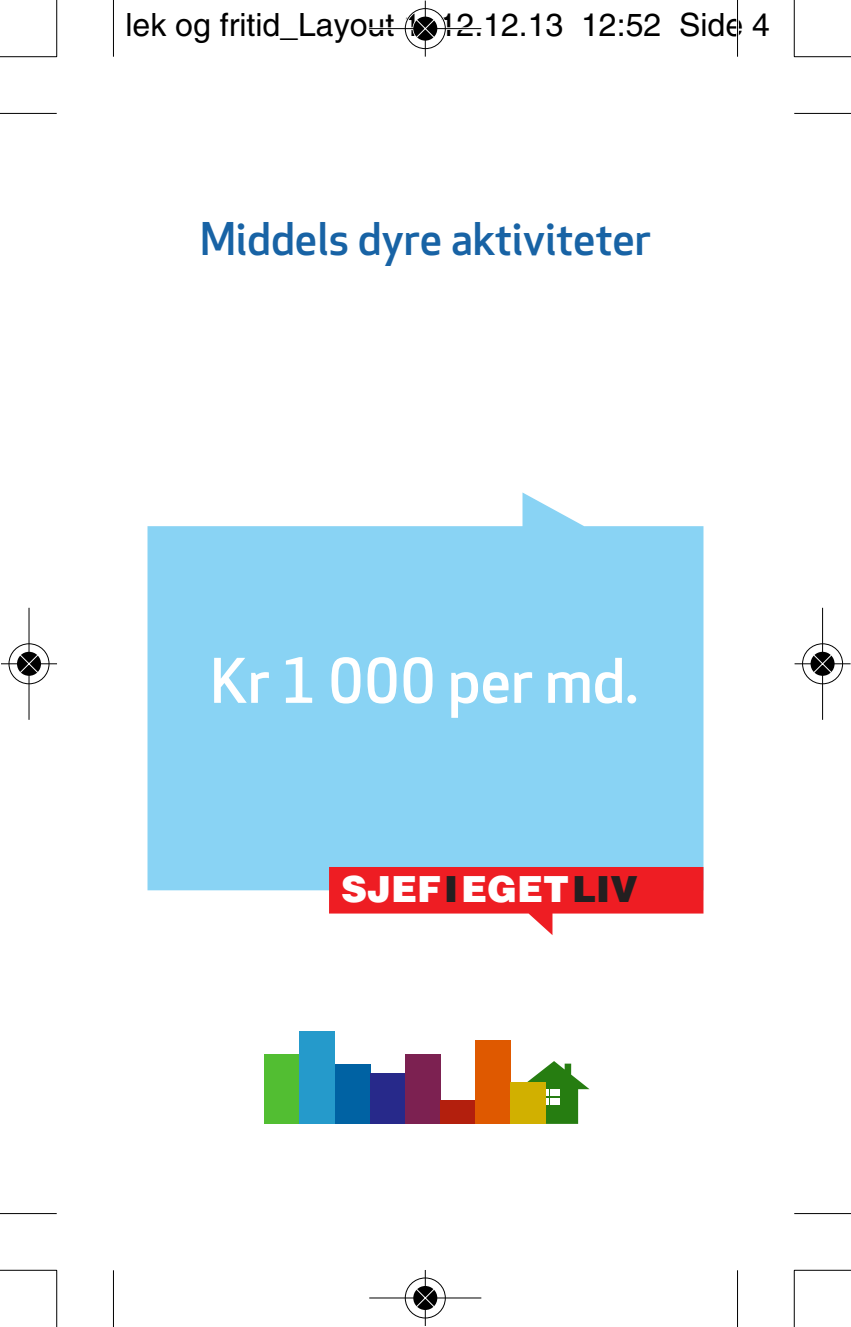
<style>
.page{position:relative;width:851px;height:1327px;background:#fff}
.page>*{position:absolute;margin:0;border:0;box-sizing:border-box;transform-origin:0 0}
.t1{font:60px "Apex New PS Medium Tabular";color:#fff}
.t2{font:44px "Apex New PS Medium Tabular";color:#1863a5}
.t3{font:900 36px "Helvetica";color:#fff}
.t4{font:32px "Helvetica";color:#000}
.s1{color:#231f20}
</style>
<div class="page">
<svg style="left:147px;top:492px;width:556px;height:398px;background:#93d6f4"></svg>
<svg style="left:527px;top:1061px;width:62px;height:63px"></svg>
<div style="left:550px;top:1098px;width:9px;height:7px;background:#fff"></div>
<div style="left:550px;top:1089px;width:9px;height:7px;background:#fff"></div>
<svg style="left:545px;top:1089px;width:3px;height:7px"></svg>
<svg style="left:545px;top:1098px;width:3px;height:7px"></svg>
<div style="left:265px;top:1054px;width:35px;height:70px;background:#52be32"></div>
<div style="left:300px;top:1031px;width:35px;height:93px;background:#259acb"></div>
<div style="left:335px;top:1064px;width:35px;height:60px;background:#0062a3"></div>
<div style="left:370px;top:1073px;width:35px;height:51px;background:#27298a"></div>
<div style="left:405px;top:1054px;width:35px;height:70px;background:#7c2151"></div>
<div style="left:440px;top:1100px;width:35px;height:24px;background:#b31f0d"></div>
<div style="left:475px;top:1040px;width:35px;height:84px;background:#df5900"></div>
<div style="left:510px;top:1082px;width:35px;height:42px;background:#d1b000"></div>
<svg style="left:329px;top:867px;width:374px;height:68px"></svg>
<hr style="left:113px;top:0;width:1px;height:57px;background:#000">
<hr style="left:0;top:113px;width:57px;height:1px;background:#000">
<hr style="left:736px;top:0;width:2px;height:57px;background:#000">
<hr style="left:794px;top:113px;width:56px;height:1px;background:#000">
<hr style="left:113px;top:1270px;width:1px;height:57px;background:#000">
<hr style="left:0;top:1213px;width:57px;height:1px;background:#000">
<hr style="left:736px;top:1270px;width:2px;height:57px;background:#000">
<hr style="left:794px;top:1213px;width:56px;height:1px;background:#000">
<hr style="left:56px;top:0;width:1px;height:57px;background:#000">
<hr style="left:0;top:56px;width:57px;height:1px;background:#000">
<hr style="left:793px;top:0;width:1px;height:57px;background:#000">
<hr style="left:794px;top:56px;width:56px;height:1px;background:#000">
<hr style="left:56px;top:1270px;width:1px;height:57px;background:#000">
<hr style="left:0;top:1269px;width:57px;height:2px;background:#000">
<hr style="left:793px;top:1270px;width:1px;height:57px;background:#000">
<hr style="left:794px;top:1269px;width:56px;height:2px;background:#000">
<div style="left:404px;top:7px;width:42px;height:43px;border:3px solid #fff;border-radius:50%"></div>
<svg style="left:412px;top:16px;width:26px;height:25px"></svg>
<hr style="left:369px;top:28px;width:112px;height:1px;background:#000">
<hr style="left:424px;top:1px;width:2px;height:56px;background:#000">
<div style="left:404px;top:8px;width:42px;height:41px;border:1px solid #000;border-radius:50%"></div>
<svg style="left:413px;top:17px;width:24px;height:24px"></svg>
<svg style="left:415px;top:18px;width:20px;height:21px"></svg>
<div style="left:404px;top:1276px;width:42px;height:43px;border:3px solid #fff;border-radius:50%"></div>
<svg style="left:412px;top:1285px;width:26px;height:25px"></svg>
<hr style="left:369px;top:1297px;width:112px;height:1px;background:#000">
<hr style="left:424px;top:1270px;width:2px;height:56px;background:#000">
<div style="left:404px;top:1277px;width:42px;height:41px;border:1px solid #000;border-radius:50%"></div>
<svg style="left:413px;top:1286px;width:24px;height:24px"></svg>
<svg style="left:415px;top:1287px;width:20px;height:21px"></svg>
<div style="left:8px;top:642px;width:42px;height:43px;border:3px solid #fff;border-radius:50%"></div>
<svg style="left:16px;top:651px;width:26px;height:25px"></svg>
<hr style="left:28px;top:608px;width:2px;height:112px;background:#000">
<hr style="left:1px;top:663px;width:56px;height:1px;background:#000">
<div style="left:8px;top:643px;width:42px;height:41px;border:1px solid #000;border-radius:50%"></div>
<svg style="left:17px;top:652px;width:24px;height:24px"></svg>
<svg style="left:19px;top:653px;width:20px;height:21px"></svg>
<div style="left:801px;top:642px;width:42px;height:43px;border:3px solid #fff;border-radius:50%"></div>
<svg style="left:809px;top:651px;width:26px;height:25px"></svg>
<hr style="left:821px;top:608px;width:2px;height:112px;background:#000">
<hr style="left:794px;top:663px;width:56px;height:1px;background:#000">
<div style="left:802px;top:643px;width:40px;height:41px;border:1px solid #000;border-radius:50%"></div>
<svg style="left:810px;top:652px;width:24px;height:24px"></svg>
<svg style="left:812px;top:653px;width:20px;height:21px"></svg>
<p class="t4" style="left:125px;top:13px;width:645px">lek og fritid_Layout 1 12.12.13 12:52 Side 4</p>
<h2 class="t2" style="left:200px;top:222px;width:452px">Middels dyre aktiviteter</h2>
<h1 class="t1" style="left:210px;top:658px;width:429px">Kr 1 000 per md.</h1>
<p class="t3" style="left:341px;top:876px;width:298px">SJEF<span class="s1">I</span>EGET<span class="s1">LIV</span></p>
</div>
